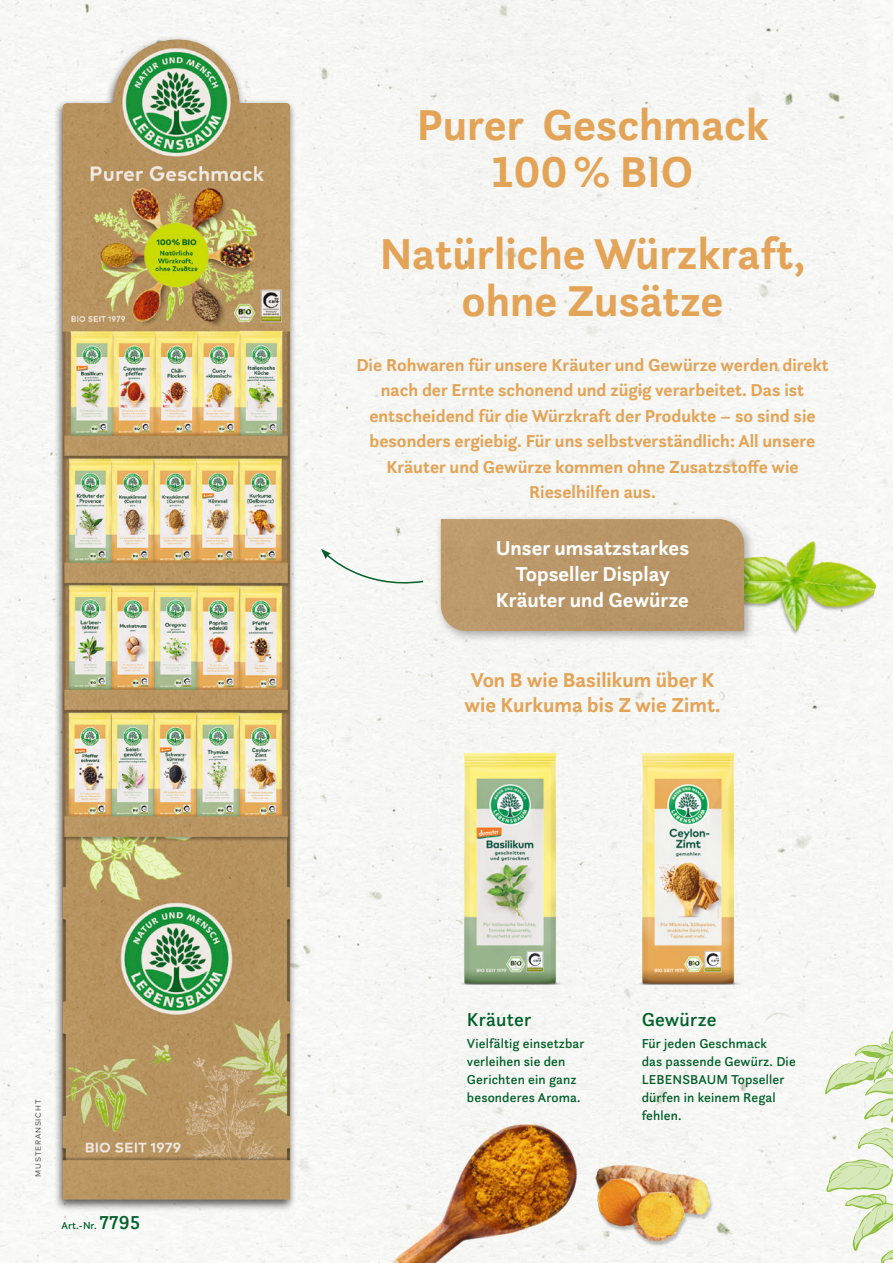
<style>
.page{position:relative;width:893px;height:1263px;background:#f7f7f4}
.page>*{position:absolute;margin:0;border:0;box-sizing:border-box;transform-origin:0 0}
.t1{font:700 45px/47.1px "Questa Sans";color:#e3a458;text-align:center}
.t2{font:700 21px/26px "Questa Sans";color:#fff;text-align:center}
.t3{font:700 21px/26px "Questa Sans";color:#e3a458;text-align:center}
.t4{font:500 19.5px "Questa Sans";letter-spacing:.01em;color:#005f29}
.t5{font:700 18px/25.5px "Questa Sans";color:#e3a458;text-align:center}
.t6{font:500 13.5px/18px "Questa Sans";letter-spacing:.01em;color:#005f29}
.t7{font:500 10.5px "Questa Sans";color:#005f29}
.t8{font:7.5px "Mark Pro";letter-spacing:.11em;color:#3e3e3f}
.s1{font-size:19.5px}
</style>
<div class="page">
<img style="left:684px;top:507px;width:201px;height:154px">
<img style="left:648px;top:1157px;width:71px;height:92px">
<img style="left:342px;top:1080px;width:306px;height:183px">
<div style="left:53px;top:35px;width:244px;height:1177px;background:#231f20;opacity:.75"></div>
<img style="left:63px;top:39px;width:228px;height:1160px">
<img style="left:448px;top:743px;width:125px;height:250px">
<img style="left:625px;top:743px;width:125px;height:250px">
<svg style="left:825px;top:1013px;width:68px;height:250px"></svg>
<div style="left:435px;top:514px;width:320px;height:128px;background:#231f20;opacity:.35"></div>
<div style="left:441px;top:519px;width:303px;height:112px;background:#ba9668"></div>
<svg style="left:321px;top:549px;width:104px;height:41px"></svg>
<p class="t8" style="left:32px;top:1177px;width:78px;rotate:-90deg">MUSTERANSICHT</p>
<p class="t7" style="left:61px;top:1218px;width:80px">Art.-Nr. <span class="s1">7795</span></p>
<h1 class="t1" style="left:417px;top:101px;width:353px">Purer Geschmack<br>100% BIO</h1>
<h1 class="t1" style="left:380px;top:229px;width:427px">Natürliche Würzkraft, ohne Zusätze</h1>
<p class="t5" style="left:356px;top:352px;width:474px">Die Rohwaren für unsere Kräuter und Gewürze werden direkt nach der Ernte schonend und zügig verarbeitet. Das ist entscheidend für die Würzkraft der Produkte – so sind sie besonders ergiebig. Für uns selbstverständlich: All unsere Kräuter und Gewürze kommen ohne Zusatzstoffe wie Rieselhilfen aus.</p>
<p class="t2" style="left:496px;top:534px;width:195px">Unser umsatzstarkes<br>Topseller Display<br>Kräuter und Gewürze</p>
<p class="t3" style="left:464px;top:666px;width:258px">Von B wie Basilikum über K wie Kurkuma bis Z wie Zimt.</p>
<p class="t4" style="left:467px;top:1007px;width:66px">Kräuter</p>
<p class="t6" style="left:467px;top:1034px;width:119px">Vielfältig einsetzbar verleihen sie den<br>Gerichten ein ganz besonderes Aroma.</p>
<p class="t4" style="left:642px;top:1007px;width:76px">Gewürze</p>
<p class="t6" style="left:642px;top:1034px;width:156px">Für jeden Geschmack<br>das passende Gewürz. Die<br>LEBENSBAUM Topseller dürfen in keinem Regal fehlen.</p>
</div>
